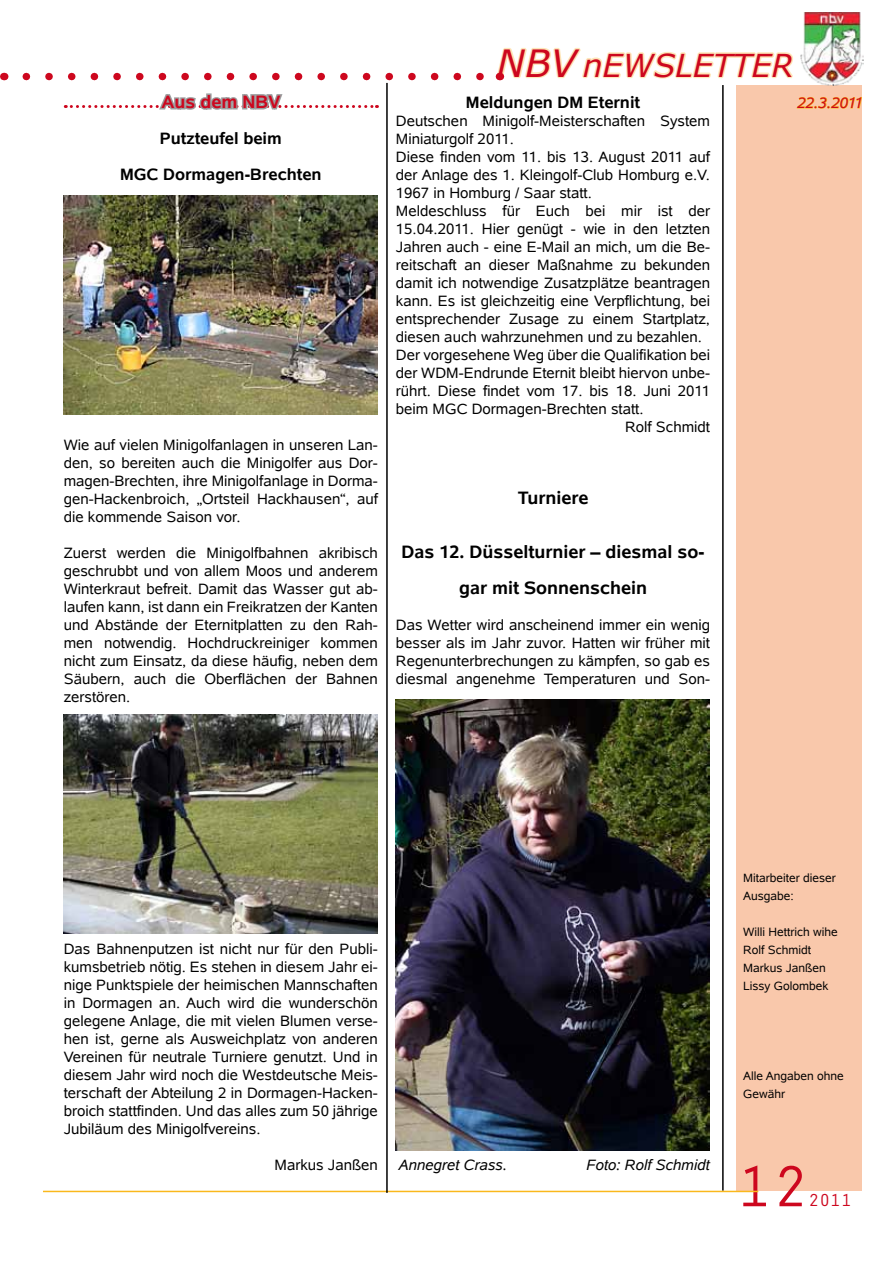
<style>
.page{position:relative;width:893px;height:1263px;background:#fff}
.page>*{position:absolute;margin:0;border:0;box-sizing:border-box;transform-origin:0 0}
.t1{font:60px "Orator Std";color:#cd071e}
.t2{font:italic 31.5px "Verdana";color:#cd071e}
.t3{font:700 18px/36px "Albany";color:#000;text-align:center}
.t4{font:700 18px "Albany";color:#cd071e}
.t5{font:18px "Orator Std";color:#cd071e}
.t6{font:700 16.5px/36px "Albany";color:#000;text-align:center}
.t7{font:15px/18px "Albany";color:#000;text-align:justify}
.t8{font:italic 15px "Albany";color:#000}
.t9{font:italic 15px "Albany";letter-spacing:-.015em;color:#cd071e}
.t10{font:12px/18px "Albany";color:#000}
.s1{font-size:37.5px}
</style>
<div class="page">
<div style="left:737px;top:85px;width:125px;height:1106px;background:#f9c8ab"></div>
<hr style="left:722px;top:85px;width:2px;height:1106px;background:#000">
<img style="left:801px;top:13px;width:62px;height:72px">
<svg style="left:796px;top:97px;width:66px;height:12px"></svg>
<svg style="left:26px;top:73px;width:458px;height:7px"></svg>
<svg style="left:495px;top:48px;width:298px;height:38px"></svg>
<hr style="left:43px;top:1191px;width:715px;height:1px;background:#fab81c">
<svg style="left:65px;top:93px;width:312px;height:17px"></svg>
<hr style="left:386px;top:83px;width:2px;height:1110px;background:#000">
<img style="left:64px;top:196px;width:314px;height:218px">
<img style="left:64px;top:714px;width:314px;height:219px">
<img style="left:395px;top:699px;width:315px;height:451px">
<p class="t4" style="left:161px;top:89px;width:121px">Aus dem NBV</p>
<p class="t6" style="left:120px;top:120px;width:203px">Putzteufel beim<br>MGC Dormagen-Brechten</p>
<p class="t7" style="left:64px;top:436px;width:316px">Wie auf vielen Minigolfanlagen in unseren Lan&shy;den, so bereiten auch die Minigolfer aus Dor&shy;magen-Brechten, ihre Minigolfanlage in Dorma&shy;gen-Hackenbroich, „Ortsteil Hackhausen“, auf die kommende Saison vor.</p>
<p class="t7" style="left:64px;top:544px;width:316px">Zuerst werden die Minigolfbahnen akribisch geschrubbt und von allem Moos und anderem Winterkraut befreit. Damit das Wasser gut ab&shy;laufen kann, ist dann ein Freikratzen der Kanten und Abstände der Eternitplatten zu den Rah&shy;men notwendig. Hochdruckreiniger kommen nicht zum Einsatz, da diese häufig, neben dem Säubern, auch die Oberflächen der Bahnen zerstören.</p>
<h2 class="t2" style="left:497px;top:45px;width:298px"><span class="s1">NBV</span> nEWSLETTER</h2>
<p class="t6" style="left:466px;top:84px;width:176px">Meldungen DM Eternit</p>
<p class="t7" style="left:396px;top:112px;width:316px">Deutschen Minigolf-Meisterschaften System</p>
<p class="t7" style="left:396px;top:130px;width:120px">Miniaturgolf 2011.</p>
<p class="t7" style="left:396px;top:148px;width:316px">Diese finden vom 11. bis 13. August 2011 auf</p>
<p class="t7" style="left:396px;top:166px;width:316px">der Anlage des 1. Kleingolf-Club Homburg e.V.</p>
<p class="t7" style="left:396px;top:184px;width:197px">1967 in Homburg / Saar statt.</p>
<p class="t7" style="left:396px;top:202px;width:316px">Meldeschluss für Euch bei mir ist der</p>
<p class="t7" style="left:396px;top:220px;width:316px">15.04.2011. Hier genügt - wie in den letzten</p>
<p class="t7" style="left:396px;top:238px;width:316px">Jahren auch - eine E-Mail an mich, um die Be-</p>
<p class="t7" style="left:396px;top:256px;width:316px">reitschaft an dieser Maßnahme zu bekunden</p>
<p class="t7" style="left:396px;top:274px;width:316px">damit ich notwendige Zusatzplätze beantragen</p>
<p class="t7" style="left:396px;top:292px;width:316px">kann. Es ist gleichzeitig eine Verpflichtung, bei</p>
<p class="t7" style="left:396px;top:310px;width:316px">entsprechender Zusage zu einem Startplatz,</p>
<p class="t7" style="left:396px;top:328px;width:307px">diesen auch wahrzunehmen und zu bezahlen.</p>
<p class="t7" style="left:396px;top:346px;width:316px">Der vorgesehene Weg über die Qualifikation bei</p>
<p class="t7" style="left:396px;top:364px;width:316px">der WDM-Endrunde Eternit bleibt hiervon unbe-</p>
<p class="t7" style="left:396px;top:382px;width:316px">rührt. Diese findet vom 17. bis 18. Juni 2011</p>
<p class="t7" style="left:396px;top:400px;width:249px">beim MGC Dormagen-Brechten statt.</p>
<p class="t7" style="left:625px;top:418px;width:87px">Rolf Schmidt</p>
<p class="t3" style="left:518px;top:479px;width:72px">Turniere</p>
<p class="t3" style="left:401px;top:533px;width:305px">Das 12. Düsselturnier – diesmal so&shy;gar mit Sonnenschein</p>
<p class="t7" style="left:396px;top:616px;width:316px">Das Wetter wird anscheinend immer ein wenig besser als im Jahr zuvor. Hatten wir früher mit Regenunterbrechungen zu kämpfen, so gab es diesmal angenehme Temperaturen und Son-</p>
<p class="t9" style="left:797px;top:93px;width:67px">22.3.2011</p>
<p class="t7" style="left:64px;top:940px;width:316px">Das Bahnenputzen ist nicht nur für den Publi&shy;kumsbetrieb nötig. Es stehen in diesem Jahr ei&shy;nige Punktspiele der heimischen Mannschaften in Dormagen an. Auch wird die wunderschön gelegene Anlage, die mit vielen Blumen verse&shy;hen ist, gerne als Ausweichplatz von anderen Vereinen für neutrale Turniere genutzt. Und in diesem Jahr wird noch die Westdeutsche Meis&shy;terschaft der Abteilung 2 in Dormagen-Hacken&shy;broich stattfinden. Und das alles zum 50 jährige Jubiläum des Minigolfvereins.</p>
<p class="t7" style="left:275px;top:1156px;width:105px">Markus Janßen</p>
<p class="t8" style="left:399px;top:1155px;width:110px">Annegret Crass.</p>
<p class="t8" style="left:586px;top:1155px;width:125px">Foto: Rolf Schmidt</p>
<p class="t10" style="left:743px;top:869px;width:94px">Mitarbeiter dieser<br>Ausgabe:</p>
<p class="t10" style="left:743px;top:923px;width:96px">Willi Hettrich wihe<br>Rolf Schmidt<br>Markus Janßen<br>Lissy Golombek</p>
<p class="t10" style="left:743px;top:1067px;width:102px">Alle Angaben ohne<br>Gewähr</p>
<h1 class="t1" style="left:737px;top:1143px;width:73px">12</h1>
<p class="t5" style="left:809px;top:1187px;width:45px">2011</p>
</div>
